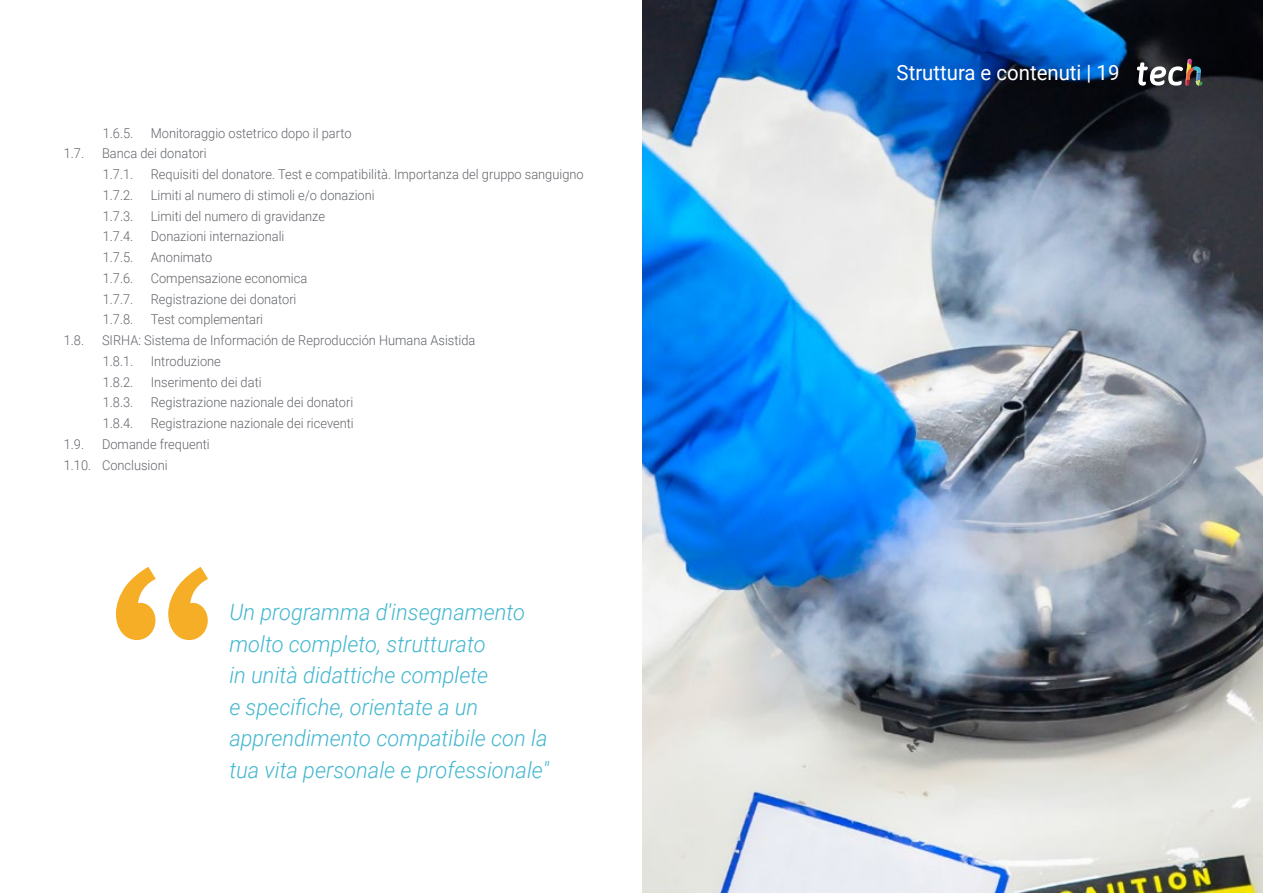
<style>
.page{position:relative;width:1263px;height:893px;background:#fff}
.page>*{position:absolute;margin:0;border:0;box-sizing:border-box;transform-origin:0 0}
.t1{font:italic 300 22.5px/31.5px "Roboto";color:#43b7cf}
.t2{font:21px "Roboto";color:#fff}
.t3{font:300 13.5px/20.7px "Roboto";color:#61646a;scale:.95 1}
</style>
<div class="page">
<img style="left:642px;top:0;width:621px;height:893px">
<svg style="left:116px;top:567px;width:92px;height:73px"></svg>
<svg style="left:1137px;top:59px;width:65px;height:27px"></svg>
<p class="t3" style="left:103px;top:122px;width:34px">1.6.5.</p>
<p class="t3" style="left:151px;top:122px;width:213px">Monitoraggio ostetrico dopo il parto</p>
<p class="t3" style="left:64px;top:143px;width:23px">1.7.</p>
<p class="t3" style="left:102px;top:143px;width:112px">Banca dei donatori<br>1.7.1.</p>
<p class="t3" style="left:151px;top:164px;width:457px">Requisiti del donatore. Test e compatibilità. Importanza del gruppo sanguigno</p>
<p class="t3" style="left:103px;top:184px;width:34px">1.7.2.</p>
<p class="t3" style="left:151px;top:184px;width:237px">Limiti al numero di stimoli e/o donazioni</p>
<p class="t3" style="left:103px;top:205px;width:34px">1.7.3.</p>
<p class="t3" style="left:151px;top:205px;width:185px">Limiti del numero di gravidanze</p>
<p class="t3" style="left:103px;top:226px;width:34px">1.7.4.</p>
<p class="t3" style="left:151px;top:226px;width:142px">Donazioni internazionali</p>
<p class="t3" style="left:103px;top:247px;width:34px">1.7.5.</p>
<p class="t3" style="left:151px;top:247px;width:66px">Anonimato</p>
<p class="t3" style="left:103px;top:267px;width:34px">1.7.6.</p>
<p class="t3" style="left:151px;top:267px;width:166px">Compensazione economica</p>
<p class="t3" style="left:103px;top:288px;width:34px">1.7.7.</p>
<p class="t3" style="left:151px;top:288px;width:155px">Registrazione dei donatori</p>
<p class="t3" style="left:103px;top:309px;width:34px">1.7.8.</p>
<p class="t3" style="left:151px;top:309px;width:120px">Test complementari</p>
<p class="t3" style="left:64px;top:330px;width:23px">1.8.</p>
<p class="t3" style="left:102px;top:330px;width:394px">SIRHA: Sistema de Información de Reproducción Humana Asistida<br>1.8.1.</p>
<p class="t3" style="left:151px;top:350px;width:75px">Introduzione</p>
<p class="t3" style="left:103px;top:371px;width:34px">1.8.2.</p>
<p class="t3" style="left:151px;top:371px;width:118px">Inserimento dei dati</p>
<p class="t3" style="left:103px;top:392px;width:34px">1.8.3.</p>
<p class="t3" style="left:151px;top:392px;width:215px">Registrazione nazionale dei donatori</p>
<p class="t3" style="left:103px;top:413px;width:34px">1.8.4.</p>
<p class="t3" style="left:151px;top:413px;width:215px">Registrazione nazionale dei riceventi</p>
<p class="t3" style="left:64px;top:433px;width:155px;text-indent:38px">Domande frequenti<br>1.10. Conclusioni</p>
<p class="t3" style="left:64px;top:433px;width:23px">1.9.</p>
<h1 class="t1" style="left:229px;top:596px;width:321px">Un programma d'insegnamento molto completo, strutturato<br>in unità didattiche complete<br>e specifiche, orientate a un apprendimento compatibile con la tua vita personale e professionale"</h1>
<h2 class="t2" style="left:897px;top:57px;width:224px">Struttura e contenuti | 19</h2>
</div>
